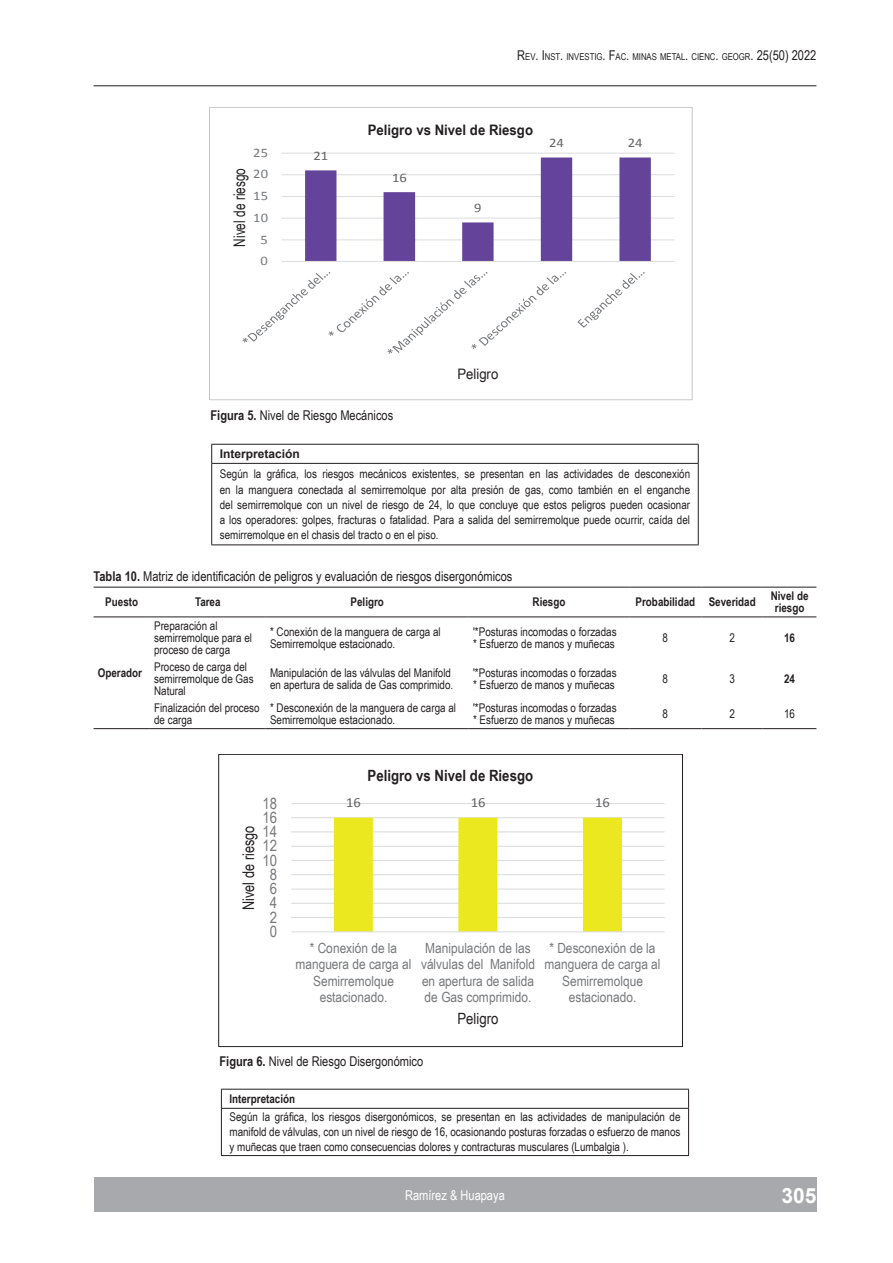
<style>
.page{position:relative;width:893px;height:1263px;background:#fff}
.page>*{position:absolute;margin:0;border:0;box-sizing:border-box;transform-origin:0 0}
.t1{font:700 21px "Arial";color:#fff}
.t2{font:16.05px "Arial Narrow";color:#231f20;scale:.9 1}
.t3{font:16.05px "Arial Narrow";color:#231f20;scale:.96 1}
.t4{font:700 15.45px "Arial Narrow";color:#231f20;scale:1.04 1}
.t5{font:15.45px "Arial Narrow";color:#76787b;scale:1.04 1}
.t6{font:15.45px "Arial Narrow";color:#231f20;scale:1.04 1}
.t7{font:700 14.4px "Arial Narrow";color:#231f20;scale:1.11 1}
.t8{font:14.4px "Arial Narrow";color:#231f20;scale:1.11 1}
.t9{font:13.95px/16px "Arial Narrow";color:#76787b;text-align:center;scale:1.04 1}
.t10{font:13.95px "Calibri";color:#636366;scale:1.04 1}
.t11{font:13.5px "Arial Narrow";color:#231f20}
.t12{font:13.5px "Arial Narrow";color:#fff}
.t13{font:13.05px "Calibri";color:#76787b;scale:1.11 1}
.t14{font:13.05px "Calibri";color:#636366;scale:1.11 1}
.t15{font:12px/12px "Arial Narrow";color:#231f20}
.t16{font:700 12px/12px "Arial Narrow";color:#231f20;text-align:center}
.t17{font:700 12px "Arial";color:#231f20}
.t18{font:9.45px "Arial Narrow";color:#231f20}
.s1{font-size:13.5px}
.s2{font-weight:700}
</style>
<div class="page">
<div style="left:94px;top:1178px;width:722px;height:34px;background:#a8a9ad"></div>
<hr style="left:94px;top:85px;width:722px;height:1px;background:#231f20">
<svg style="left:209px;top:107px;width:483px;height:293px"></svg>
<hr style="left:211px;top:444px;width:488px;height:1px;background:#231f20">
<hr style="left:211px;top:463px;width:488px;height:1px;background:#231f20">
<hr style="left:211px;top:544px;width:488px;height:1px;background:#231f20">
<svg style="left:211px;top:445px;width:1px;height:18px"></svg>
<hr style="left:211px;top:464px;width:1px;height:80px;background:#231f20">
<svg style="left:698px;top:445px;width:1px;height:18px"></svg>
<hr style="left:698px;top:464px;width:1px;height:80px;background:#231f20">
<hr style="left:94px;top:587px;width:56px;height:1px;background:#231f20">
<hr style="left:150px;top:587px;width:116px;height:1px;background:#231f20">
<hr style="left:266px;top:587px;width:203px;height:1px;background:#231f20">
<hr style="left:469px;top:587px;width:160px;height:1px;background:#231f20">
<hr style="left:629px;top:587px;width:73px;height:1px;background:#231f20">
<hr style="left:702px;top:587px;width:61px;height:1px;background:#231f20">
<hr style="left:763px;top:587px;width:53px;height:1px;background:#231f20">
<hr style="left:94px;top:616px;width:56px;height:1px;background:#231f20">
<hr style="left:150px;top:616px;width:116px;height:1px;background:#231f20">
<hr style="left:266px;top:616px;width:203px;height:1px;background:#231f20">
<hr style="left:469px;top:616px;width:160px;height:1px;background:#231f20">
<hr style="left:629px;top:616px;width:73px;height:1px;background:#231f20">
<hr style="left:702px;top:616px;width:61px;height:1px;background:#231f20">
<hr style="left:763px;top:616px;width:53px;height:1px;background:#231f20">
<hr style="left:94px;top:728px;width:56px;height:1px;background:#231f20">
<hr style="left:150px;top:728px;width:116px;height:1px;background:#231f20">
<hr style="left:266px;top:728px;width:203px;height:1px;background:#231f20">
<hr style="left:469px;top:728px;width:160px;height:1px;background:#231f20">
<hr style="left:629px;top:728px;width:73px;height:1px;background:#231f20">
<hr style="left:702px;top:728px;width:61px;height:1px;background:#231f20">
<hr style="left:763px;top:728px;width:53px;height:1px;background:#231f20">
<hr style="left:291px;top:917px;width:374px;height:1px;background:#dcdddf">
<hr style="left:291px;top:903px;width:374px;height:1px;background:#dcdddf">
<hr style="left:291px;top:888px;width:374px;height:2px;background:#dcdddf">
<hr style="left:291px;top:874px;width:374px;height:1px;background:#dcdddf">
<hr style="left:291px;top:860px;width:374px;height:1px;background:#dcdddf">
<hr style="left:291px;top:846px;width:374px;height:1px;background:#dcdddf">
<hr style="left:291px;top:831px;width:374px;height:1px;background:#dcdddf">
<hr style="left:291px;top:817px;width:374px;height:1px;background:#dcdddf">
<hr style="left:291px;top:803px;width:374px;height:1px;background:#dcdddf">
<svg style="left:334px;top:818px;width:288px;height:113px"></svg>
<hr style="left:291px;top:931px;width:374px;height:1px;background:#dcdddf">
<div style="left:218px;top:754px;width:465px;height:293px;border:1px solid #231f20"></div>
<hr style="left:221px;top:1089px;width:468px;height:1px;background:#231f20">
<hr style="left:221px;top:1108px;width:468px;height:1px;background:#231f20">
<hr style="left:221px;top:1155px;width:468px;height:1px;background:#231f20">
<svg style="left:221px;top:1089px;width:1px;height:19px"></svg>
<hr style="left:221px;top:1109px;width:1px;height:46px;background:#231f20">
<svg style="left:688px;top:1089px;width:1px;height:19px"></svg>
<hr style="left:688px;top:1109px;width:1px;height:46px;background:#231f20">
<p class="t13" style="left:253px;top:143px;width:15px">25</p>
<h2 class="t2" style="left:228px;top:247px;width:89px;rotate:-90deg">Nivel de riesgo</h2>
<p class="t13" style="left:253px;top:165px;width:15px">20</p>
<p class="t13" style="left:253px;top:187px;width:15px">15</p>
<p class="t13" style="left:253px;top:208px;width:15px">10</p>
<p class="t13" style="left:261px;top:230px;width:8px">5</p>
<p class="t13" style="left:261px;top:252px;width:8px">0</p>
<p class="t14" style="left:313px;top:147px;width:15px">21</p>
<p class="t18" style="left:517px;top:50px;width:301px"><span class="s1">R</span>EV<span class="s1">. I</span>NST<span class="s1">.</span> INVESTIG<span class="s1">. F</span>AC<span class="s1">.</span> MINAS METAL<span class="s1">.</span> CIENC<span class="s1">.</span> GEOGR<span class="s1">. 25(50) 2022</span></p>
<p class="t7" style="left:368px;top:119px;width:150px">Peligro vs Nivel de Riesgo</p>
<p class="t14" style="left:392px;top:169px;width:15px">16</p>
<p class="t14" style="left:474px;top:199px;width:8px">9</p>
<p class="t14" style="left:549px;top:134px;width:15px">24</p>
<p class="t14" style="left:628px;top:134px;width:15px">24</p>
<p class="t8" style="left:457px;top:363px;width:38px">Peligro</p>
<p class="t11" style="left:211px;top:405px;width:184px"><span class="s2">Figura 5.</span> Nivel de Riesgo Mecánicos</p>
<p class="t17" style="left:220px;top:445px;width:82px">Interpretación</p>
<p class="t15" style="left:220px;top:466px;width:472px;line-height:15px;text-align:justify">Según la gráfica, los riesgos mecánicos existentes, se presentan en las actividades de desconexión en la manguera conectada al semirremolque por alta presión de gas, como también en el enganche del semirremolque con un nivel de riesgo de 24, lo que concluye que estos peligros pueden ocasionar a los operadores: golpes, fracturas o fatalidad. Para a salida del semirremolque puede ocurrir, caída del semirremolque en el chasis del tracto o en el piso.</p>
<p class="t11" style="left:94px;top:566px;width:420px"><span class="s2">Tabla 10.</span> Matriz de identificación de peligros y evaluación de riesgos disergonómicos</p>
<p class="t16" style="left:105px;top:596px;width:34px">Puesto</p>
<p class="t16" style="left:195px;top:596px;width:27px">Tarea</p>
<p class="t16" style="left:351px;top:596px;width:35px">Peligro</p>
<p class="t16" style="left:533px;top:596px;width:34px">Riesgo</p>
<p class="t16" style="left:636px;top:596px;width:122px">Probabilidad Severidad</p>
<p class="t16" style="left:771px;top:590px;width:39px">Nivel de riesgo</p>
<p class="t16" style="left:98px;top:666px;width:46px">Operador</p>
<p class="t15" style="left:154px;top:619px;width:99px">Preparación al semirremolque para el proceso de carga</p>
<p class="t15" style="left:270px;top:625px;width:172px">* Conexión de la manguera de carga al<br>Semirremolque estacionado.</p>
<p class="t15" style="left:473px;top:625px;width:145px">'*Posturas incomodas o forzadas * Esfuerzo de manos y muñecas</p>
<p class="t15" style="left:663px;top:631px;width:7px">8</p>
<p class="t15" style="left:729px;top:631px;width:7px">2</p>
<p class="t16" style="left:784px;top:631px;width:12px">16</p>
<p class="t15" style="left:154px;top:660px;width:101px">Proceso de carga del semirremolque de Gas<br>Natural</p>
<p class="t15" style="left:270px;top:666px;width:185px">Manipulación de las válvulas del Manifold en apertura de salida de Gas comprimido.</p>
<p class="t15" style="left:473px;top:666px;width:145px">'*Posturas incomodas o forzadas * Esfuerzo de manos y muñecas</p>
<p class="t15" style="left:663px;top:672px;width:7px">8</p>
<p class="t15" style="left:729px;top:672px;width:7px">3</p>
<p class="t16" style="left:784px;top:672px;width:12px">24</p>
<p class="t15" style="left:154px;top:702px;width:107px">Finalización del proceso de carga</p>
<p class="t15" style="left:270px;top:702px;width:187px">* Desconexión de la manguera de carga al<br>Semirremolque estacionado.</p>
<p class="t15" style="left:473px;top:702px;width:145px">'*Posturas incomodas o forzadas * Esfuerzo de manos y muñecas</p>
<p class="t15" style="left:663px;top:708px;width:7px">8</p>
<p class="t15" style="left:729px;top:708px;width:7px">2</p>
<p class="t15" style="left:784px;top:708px;width:12px">16</p>
<p class="t5" style="left:262px;top:792px;width:16px">18</p>
<p class="t5" style="left:262px;top:806px;width:16px">16</p>
<p class="t5" style="left:262px;top:820px;width:16px">14</p>
<h2 class="t3" style="left:237px;top:910px;width:89px;rotate:-90deg">Nivel de riesgo</h2>
<p class="t5" style="left:262px;top:834px;width:16px">12</p>
<p class="t5" style="left:262px;top:849px;width:16px">10</p>
<p class="t5" style="left:270px;top:863px;width:9px">8</p>
<p class="t5" style="left:270px;top:877px;width:9px">6</p>
<p class="t5" style="left:270px;top:892px;width:9px">4</p>
<p class="t5" style="left:270px;top:906px;width:9px">2</p>
<p class="t5" style="left:270px;top:920px;width:9px">0</p>
<p class="t4" style="left:368px;top:763px;width:161px">Peligro vs Nivel de Riesgo</p>
<p class="t10" style="left:346px;top:792px;width:16px">16</p>
<p class="t10" style="left:471px;top:792px;width:16px">16</p>
<p class="t10" style="left:595px;top:792px;width:16px">16</p>
<p class="t9" style="left:295px;top:940px;width:113px">* Conexión de la manguera de carga al<br>Semirremolque estacionado.</p>
<p class="t9" style="left:421px;top:940px;width:111px">Manipulación de las válvulas del Manifold en apertura de salida de Gas comprimido.</p>
<p class="t9" style="left:544px;top:940px;width:113px">* Desconexión de la manguera de carga al<br>Semirremolque estacionado.</p>
<p class="t6" style="left:457px;top:1007px;width:41px">Peligro</p>
<p class="t11" style="left:220px;top:1051px;width:205px"><span class="s2">Figura 6.</span> Nivel de Riesgo Disergonómico</p>
<p class="t16" style="left:229px;top:1092px;width:67px">Interpretación</p>
<p class="t15" style="left:229px;top:1109px;width:452px;line-height:15px;text-align:justify">Según la gráfica, los riesgos disergonómicos, se presentan en las actividades de manipulación de manifold de válvulas, con un nivel de riesgo de 16, ocasionando posturas forzadas o esfuerzo de manos y muñecas que traen como consecuencias dolores y contracturas musculares (Lumbalgia ).</p>
<p class="t12" style="left:405px;top:1185px;width:101px">Ramírez &amp; Huapaya</p>
<h1 class="t1" style="left:781px;top:1180px;width:37px">305</h1>
</div>
